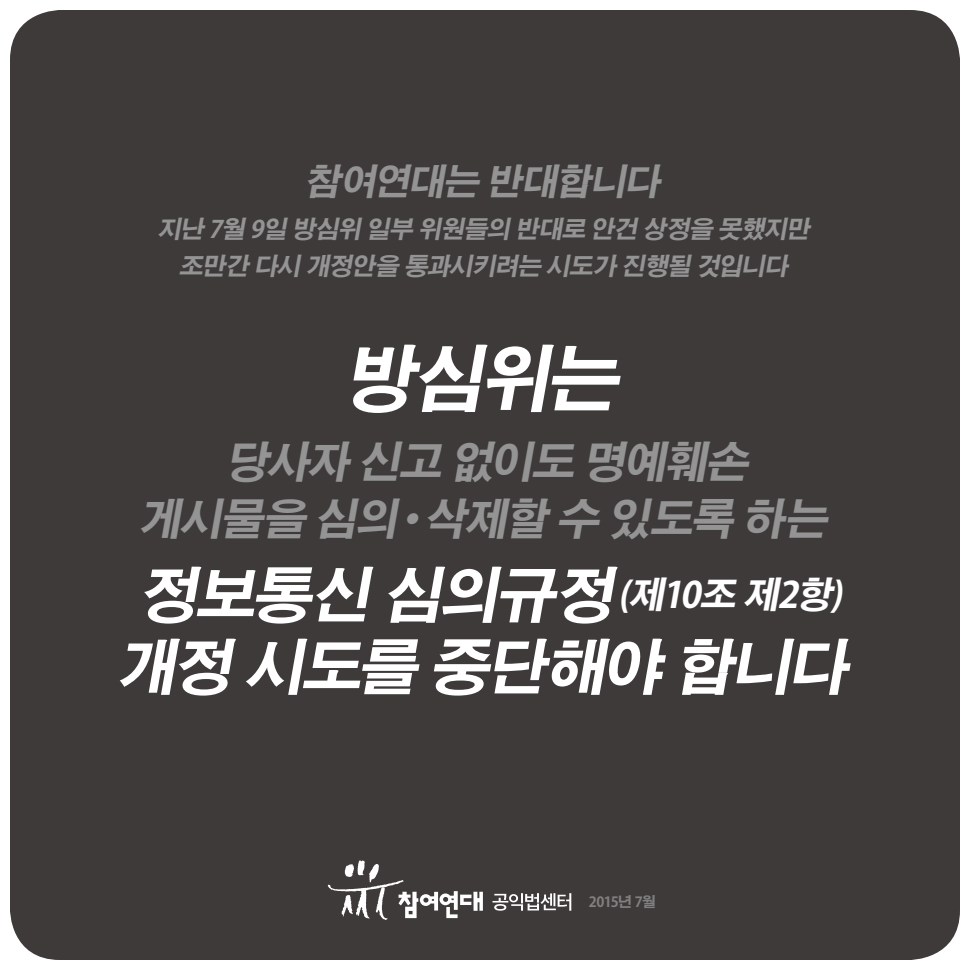
<style>
.page{position:relative;width:970px;height:970px;background:#fff}
.page>*{position:absolute;margin:0;border:0;box-sizing:border-box;transform-origin:0 0}
.t1{font:italic 700 72px "Adobe Gothic Std";color:#fff}
.t2{font:italic 700 60px "Adobe Gothic Std";color:#fff}
.t3{font:italic 700 43px/56.5px "Adobe Gothic Std";color:#949494;text-align:center}
.t4{font:italic 700 36px "Adobe Gothic Std";color:#fff}
.t5{font:italic 700 36px "Adobe Gothic Std";color:#949494}
.t6{font:italic 700 24px/37px "Adobe Gothic Std";color:#949494;text-align:center}
.t7{font:700 14px "Adobe Gothic Std";letter-spacing:-.045em;color:#808080}
.s1{font-size:60px}
</style>
<div class="page">
<div style="left:10px;top:10px;width:950px;height:950px;background:#3e3a39;border-radius:50px"></div>
<svg style="left:328px;top:860px;width:155px;height:60px"></svg>
<svg style="left:493px;top:893px;width:78px;height:18px"></svg>
<h3 class="t5" style="left:305px;top:160px;width:365px">참여연대는 반대합니다</h3>
<p class="t6" style="left:157px;top:211px;width:659px">지난 7월 9일 방심위 일부 위원들의 반대로 안건 상정을 못했지만 조만간 다시 개정안을 통과시키려는 시도가 진행될 것입니다</p>
<h1 class="t1" style="left:343px;top:336px;width:292px">방심위는</h1>
<h3 class="t3" style="left:137px;top:435px;width:701px">당사자 신고 없이도 명예훼손 게시물을 심의·삭제할 수 있도록 하는</h3>
<h3 class="t4" style="left:138px;top:573px;width:714px"><span class="s1">정보통신 심의규정</span> (제10조 제2항)</h3>
<h2 class="t2" style="left:114px;top:631px;width:748px">개정 시도를 중단해야 합니다</h2>
<p class="t7" style="left:589px;top:894px;width:69px">2015년 7월</p>
</div>
